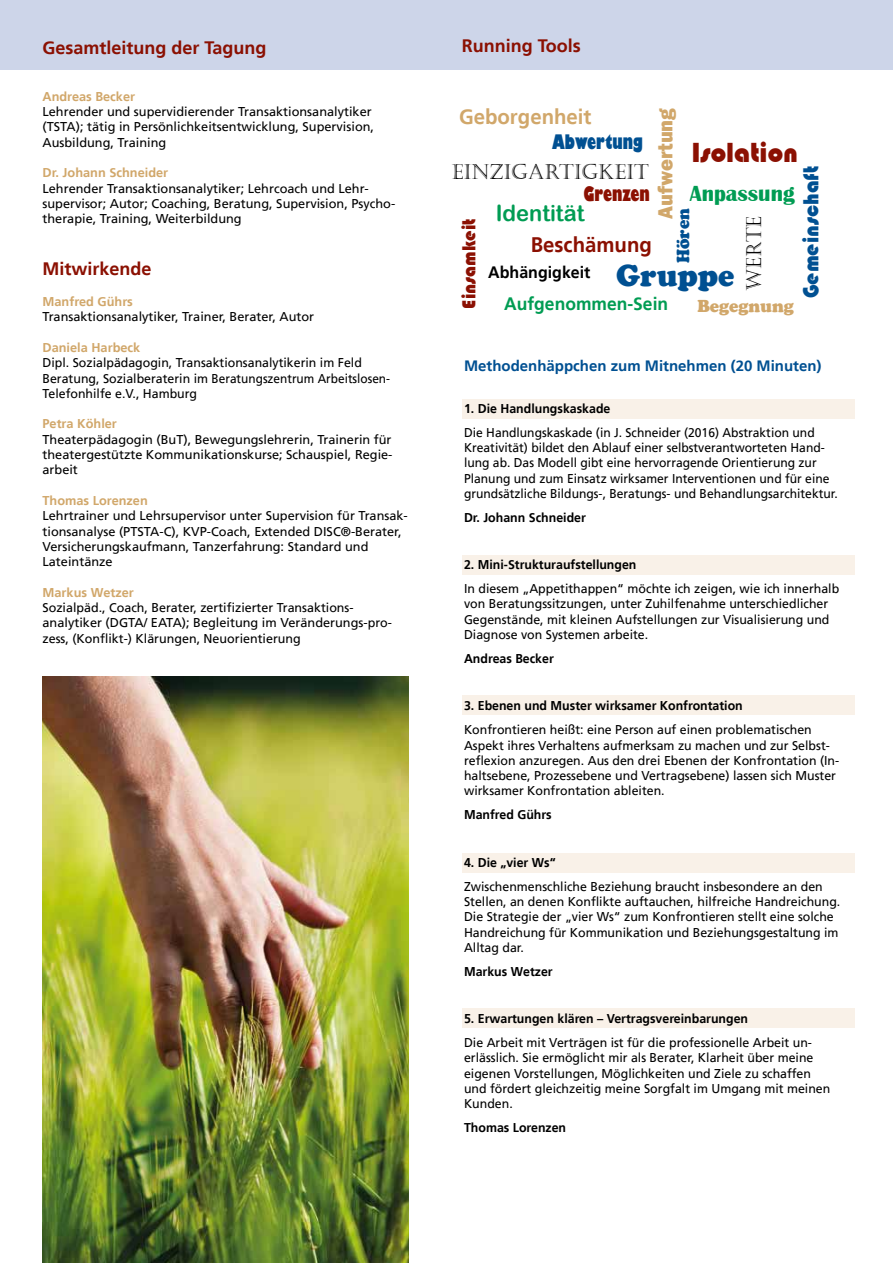
<style>
.page{position:relative;width:893px;height:1263px;background:#fff}
.page>*{position:absolute;margin:0;border:0;box-sizing:border-box;transform-origin:0 0}
.t1{font:900 31.5px "Cooper";color:#005092}
.t2{font:28.5px "Bauhaus 93";color:#8b1002}
.t3{font:22.5px "Bauhaus 93";color:#005092}
.t4{font:700 22.5px "Britannic";color:#009c53}
.t5{font:22.5px "Arial Rounded MT Bold";color:#009c53}
.t6{font:21px "Castellar";color:#000}
.t7{font:700 21px "Frutiger LT";color:#d1a76a}
.t8{font:800 21px "Franklin Gothic";color:#d1a76a}
.t9{font:700 21px "Frutiger LT";color:#8b1002}
.t10{font:19.5px "Bauhaus 93";color:#8b1002}
.t11{font:800 condensed 19.5px "Gill Sans";color:#005092}
.t12{font:800 condensed 19.5px "Gill Sans";color:#8b1002}
.t13{font:700 18px "Frutiger LT";color:#8b1002}
.t14{font:700 18px "Frutiger LT";color:#009c53}
.t15{font:900 18px "Cooper";color:#d1a76a}
.t16{font:900 18px "Cooper";color:#005092}
.t17{font:700 16.5px "Frutiger LT";color:#000}
.t18{font:700 15px "Frutiger LT";color:#005092}
.t19{font:12.75px/15.3px "Frutiger LT";color:#000}
.t20{font:12.75px/15.3px "Frutiger LT";color:#000;scale:.95 1}
.t21{font:700 12.75px "Frutiger LT";color:#000}
.t22{font:700 12.75px "Frutiger LT";color:#d1a76a}
</style>
<div class="page">
<div style="left:0;top:0;width:893px;height:69px;background:#cdd5e9"></div>
<img style="left:43px;top:677px;width:365px;height:586px">
<div style="left:462px;top:1008px;width:392px;height:20px;background:#f9f1e8"></div>
<div style="left:462px;top:854px;width:392px;height:19px;background:#f9f1e8"></div>
<div style="left:462px;top:696px;width:392px;height:19px;background:#f9f1e8"></div>
<div style="left:462px;top:556px;width:392px;height:19px;background:#f9f1e8"></div>
<div style="left:462px;top:400px;width:392px;height:19px;background:#f9f1e8"></div>
<h3 class="t13" style="left:43px;top:37px;width:226px">Gesamtleitung der Tagung</h3>
<p class="t22" style="left:43px;top:89px;width:94px">Andreas Becker</p>
<p class="t19" style="left:43px;top:104px;width:333px">Lehrender und supervidierender Transaktionsanalytiker (TSTA); tätig in Persönlichkeitsentwicklung, Supervision,<br>Ausbildung, Training</p>
<p class="t22" style="left:43px;top:165px;width:127px">Dr. Johann Schneider</p>
<p class="t19" style="left:43px;top:181px;width:354px">Lehrender Transaktionsanalytiker; Lehrcoach und Lehr&shy;supervisor; Autor; Coaching, Beratung, Supervision, Psycho&shy;therapie, Training, Weiterbildung</p>
<h3 class="t13" style="left:43px;top:259px;width:111px">Mitwirkende</h3>
<p class="t22" style="left:43px;top:294px;width:92px">Manfred Gührs</p>
<p class="t19" style="left:43px;top:309px;width:273px">Transaktionsanalytiker, Trainer, Berater, Autor</p>
<p class="t22" style="left:43px;top:340px;width:99px">Daniela Harbeck</p>
<p class="t19" style="left:43px;top:355px;width:349px">Dipl. Sozialpädagogin, Transaktionsanalytikerin im Feld<br>Beratung, Sozialberaterin im Beratungszentrum Arbeitslosen-<br>Telefonhilfe e.V., Hamburg</p>
<p class="t22" style="left:43px;top:416px;width:76px">Petra Köhler</p>
<p class="t19" style="left:43px;top:432px;width:352px;text-align:justify">Theaterpädagogin (BuT), Bewegungslehrerin, Trainerin für theatergestützte Kommunikationskurse; Schauspiel, Regie&shy;arbeit</p>
<p class="t22" style="left:43px;top:493px;width:107px">Thomas Lorenzen</p>
<p class="t19" style="left:43px;top:508px;width:367px">Lehrtrainer und Lehrsupervisor unter Supervision für Transak&shy;tionsanalyse (PTSTA-C), KVP-Coach, Extended DISC®-Berater, Versicherungskaufmann, Tanzerfahrung: Standard und Lateintänze</p>
<p class="t22" style="left:43px;top:585px;width:93px">Markus Wetzer</p>
<p class="t19" style="left:43px;top:600px;width:351px">Sozialpäd., Coach, Berater, zertifizierter Transaktions&shy;analytiker (DGTA/ EATA); Begleitung im Veränderungs-pro&shy;zess, (Konflikt-) Klärungen, Neuorientierung</p>
<h3 class="t13" style="left:462px;top:35px;width:120px">Running Tools</h3>
<h3 class="t8" style="left:652px;top:219px;width:112px;rotate:-90deg">Aufwertung</h3>
<h3 class="t7" style="left:459px;top:104px;width:134px">Geborgenheit</h3>
<h3 class="t11" style="left:552px;top:130px;width:92px">Abwertung</h3>
<h2 class="t2" style="left:691px;top:137px;width:108px">Isolation</h2>
<h3 class="t6" style="left:452px;top:159px;width:198px">EINZIGARTIGKEIT</h3>
<h3 class="t12" style="left:583px;top:181px;width:68px">Grenzen</h3>
<h3 class="t3" style="left:798px;top:298px;width:134px;rotate:-90deg">Gemeinschaft</h3>
<h3 class="t4" style="left:690px;top:181px;width:106px">Anpassung</h3>
<h3 class="t5" style="left:496px;top:200px;width:90px">Identität</h3>
<h3 class="t9" style="left:531px;top:233px;width:123px">Beschämung</h3>
<h3 class="t16" style="left:673px;top:263px;width:56px;rotate:-90deg">Hören</h3>
<h3 class="t6" style="left:742px;top:291px;width:76px;rotate:-90deg">WERTE</h3>
<h3 class="t10" style="left:458px;top:308px;width:91px;rotate:-90deg">Einsamkeit</h3>
<h1 class="t1" style="left:616px;top:257px;width:120px">Gruppe</h1>
<p class="t17" style="left:488px;top:262px;width:104px">Abhängigkeit</p>
<h3 class="t14" style="left:504px;top:293px;width:165px">Aufgenommen-Sein</h3>
<h3 class="t15" style="left:697px;top:295px;width:98px">Begegnung</h3>
<p class="t18" style="left:464px;top:357px;width:359px">Methodenhäppchen zum Mitnehmen (20 Minuten)</p>
<p class="t21" style="left:464px;top:401px;width:148px">1. Die Handlungskaskade</p>
<p class="t20" style="left:464px;top:425px;width:395px">Die Handlungskaskade (in J. Schneider (2016) Abstraktion und Kreativität) bildet den Ablauf einer selbstverantworteten Hand&shy;lung ab. Das Modell gibt eine hervorragende Orientierung zur Planung und zum Einsatz wirksamer Interventionen und für eine grundsätzliche Bildungs-, Beratungs- und Behandlungsarchitektur.</p>
<p class="t21" style="left:464px;top:510px;width:123px">Dr. Johann Schneider</p>
<p class="t21" style="left:464px;top:557px;width:174px">2. Mini-Strukturaufstellungen</p>
<p class="t19" style="left:464px;top:581px;width:377px">In diesem „Appetithappen“ möchte ich zeigen, wie ich innerhalb von Beratungssitzungen, unter Zuhilfenahme unterschiedlicher Gegenstände, mit kleinen Aufstellungen zur Visualisierung und Diagnose von Systemen arbeite.</p>
<p class="t21" style="left:464px;top:651px;width:91px">Andreas Becker</p>
<p class="t21" style="left:464px;top:698px;width:280px">3. Ebenen und Muster wirksamer Konfrontation</p>
<p class="t19" style="left:464px;top:722px;width:377px">Konfrontieren heißt: eine Person auf einen problematischen Aspekt ihres Verhaltens aufmerksam zu machen und zur Selbst&shy;reflexion anzuregen. Aus den drei Ebenen der Konfrontation (In&shy;haltsebene, Prozessebene und Vertragsebene) lassen sich Muster wirksamer Konfrontation ableiten.</p>
<p class="t21" style="left:464px;top:807px;width:89px">Manfred Gührs</p>
<p class="t21" style="left:464px;top:855px;width:93px">4. Die „vier Ws“</p>
<p class="t19" style="left:464px;top:879px;width:378px">Zwischenmenschliche Beziehung braucht insbesondere an den Stellen, an denen Konflikte auftauchen, hilfreiche Handreichung.<br>Die Strategie der „vier Ws“ zum Konfrontieren stellt eine solche Handreichung für Kommunikation und Beziehungsgestaltung im Alltag dar.</p>
<p class="t21" style="left:464px;top:964px;width:90px">Markus Wetzer</p>
<p class="t21" style="left:464px;top:1011px;width:286px">5. Erwartungen klären – Vertragsvereinbarungen</p>
<p class="t19" style="left:464px;top:1035px;width:368px">Die Arbeit mit Verträgen ist für die professionelle Arbeit un&shy;erlässlich. Sie ermöglicht mir als Berater, Klarheit über meine eigenen Vorstellungen, Möglichkeiten und Ziele zu schaffen und fördert gleichzeitig meine Sorgfalt im Umgang mit meinen Kunden.</p>
<p class="t21" style="left:464px;top:1120px;width:104px">Thomas Lorenzen</p>
</div>
